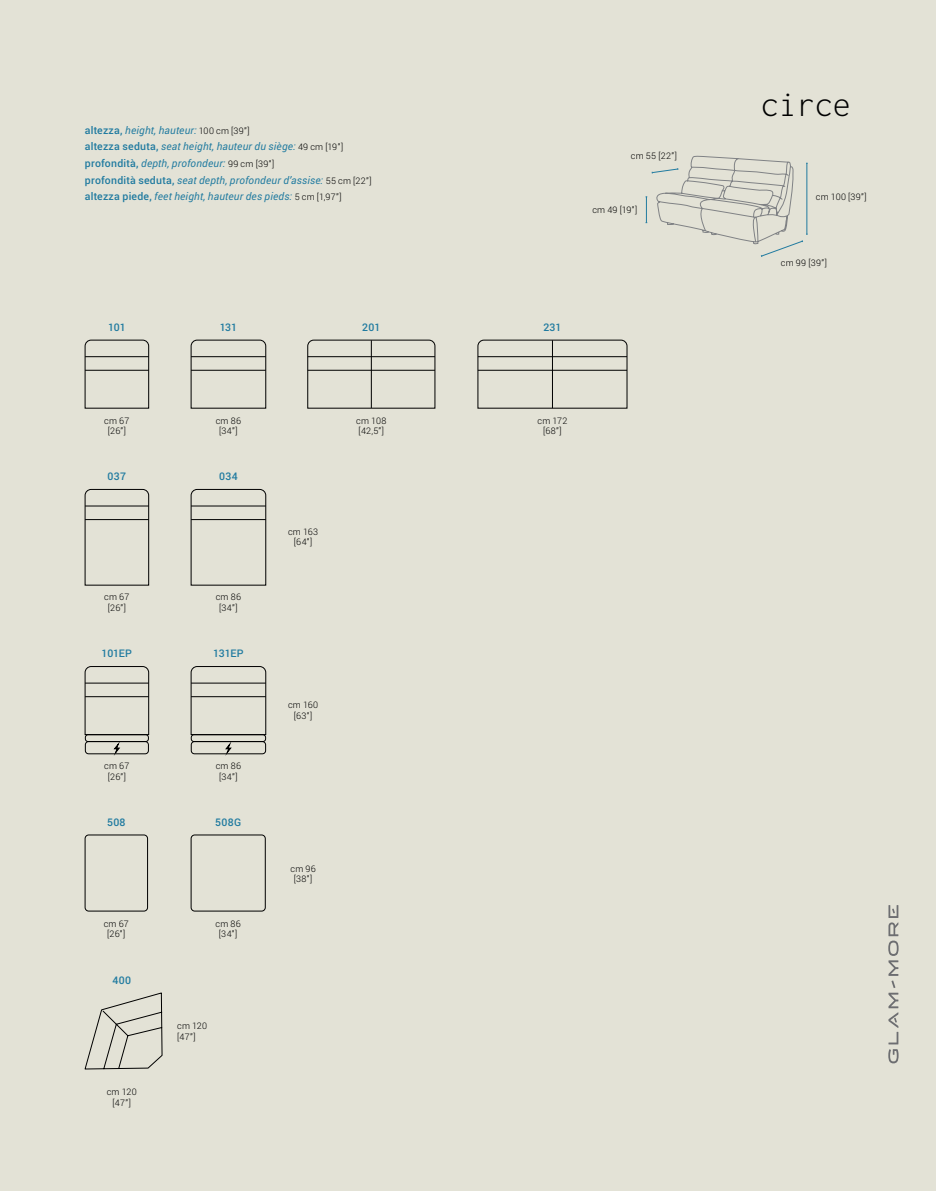
<style>
.page{position:relative;width:936px;height:1191px;background:#fff}
.page>*{position:absolute;margin:0;border:0;box-sizing:border-box;transform-origin:0 0}
.t1{font:300 36px "Inconsolata";color:#000}
.t2{font:italic 10.5px/16.5px "Franko";letter-spacing:.02em;color:#217ba0}
.t3{font:500 10.5px "Franko";letter-spacing:.025em;color:#217ba0}
.t4{font:300 9px/10.8px "Franko";letter-spacing:.025em;color:#000;text-align:center}
.s1{font-weight:500;font-style:normal}
.s2{font-weight:300;font-style:normal;font-size:9px;color:#000}
</style>
<div class="page">
<div style="left:0;top:0;width:935px;height:1191px;background:#e3e2d6"></div>
<svg style="left:888px;top:905px;width:10px;height:158px"></svg>
<svg style="left:85px;top:340px;width:64px;height:68px"></svg>
<hr style="left:85px;top:356px;width:64px;height:1px;background:#000">
<hr style="left:85px;top:370px;width:64px;height:1px;background:#000">
<svg style="left:191px;top:340px;width:75px;height:68px"></svg>
<hr style="left:191px;top:356px;width:75px;height:1px;background:#000">
<hr style="left:191px;top:370px;width:75px;height:1px;background:#000">
<svg style="left:307px;top:340px;width:128px;height:68px"></svg>
<hr style="left:308px;top:356px;width:127px;height:1px;background:#000">
<hr style="left:308px;top:370px;width:127px;height:1px;background:#000">
<hr style="left:371px;top:340px;width:1px;height:68px;background:#000">
<svg style="left:477px;top:340px;width:150px;height:68px"></svg>
<hr style="left:478px;top:356px;width:149px;height:1px;background:#000">
<hr style="left:478px;top:370px;width:149px;height:1px;background:#000">
<hr style="left:552px;top:340px;width:1px;height:68px;background:#000">
<div style="left:191px;top:834px;width:74px;height:77px;border:1px solid #000;border-radius:4px"></div>
<div style="left:85px;top:834px;width:63px;height:77px;border:1px solid #000;border-radius:4px"></div>
<svg style="left:85px;top:489px;width:64px;height:96px"></svg>
<hr style="left:85px;top:506px;width:64px;height:1px;background:#000">
<hr style="left:85px;top:519px;width:64px;height:1px;background:#000">
<svg style="left:191px;top:489px;width:75px;height:96px"></svg>
<hr style="left:191px;top:506px;width:75px;height:1px;background:#000">
<hr style="left:191px;top:519px;width:75px;height:1px;background:#000">
<svg style="left:85px;top:992px;width:77px;height:77px"></svg>
<div style="left:85px;top:734px;width:64px;height:7px;border:1px solid #000;border-radius:3px"></div>
<div style="left:85px;top:741px;width:64px;height:13px;border:1px solid #000;border-radius:3px"></div>
<svg style="left:114px;top:743px;width:6px;height:12px"></svg>
<svg style="left:85px;top:666px;width:64px;height:69px"></svg>
<hr style="left:85px;top:683px;width:64px;height:1px;background:#000">
<hr style="left:85px;top:696px;width:64px;height:1px;background:#000">
<div style="left:191px;top:734px;width:75px;height:7px;border:1px solid #000;border-radius:3px"></div>
<div style="left:191px;top:741px;width:75px;height:13px;border:1px solid #000;border-radius:3px"></div>
<svg style="left:225px;top:743px;width:6px;height:12px"></svg>
<svg style="left:191px;top:666px;width:75px;height:69px"></svg>
<hr style="left:191px;top:683px;width:75px;height:1px;background:#000">
<hr style="left:191px;top:696px;width:75px;height:1px;background:#000">
<svg style="left:645px;top:156px;width:162px;height:101px"></svg>
<p class="t2" style="left:85px;top:122px;width:288px"><span class="s1">altezza,</span> height, hauteur: <span class="s2">100 cm [39”]<br></span><span class="s1">altezza seduta,</span> seat height, hauteur du siège: <span class="s2">49 cm [19”] </span><span class="s1">profondità,</span> depth, profondeur: <span class="s2">99 cm [39”]<br></span><span class="s1">profondità seduta,</span> seat depth, profondeur d’assise: <span class="s2">55 cm [22”] </span><span class="s1">altezza piede,</span> feet height, hauteur des pieds: <span class="s2">5 cm [1,97”]</span></p>
<p class="t3" style="left:108px;top:320px;width:19px">101</p>
<p class="t3" style="left:220px;top:320px;width:19px">131</p>
<p class="t3" style="left:362px;top:320px;width:20px">201</p>
<p class="t4" style="left:104px;top:415px;width:27px">cm 67 [26”]</p>
<p class="t4" style="left:216px;top:415px;width:27px">cm 86 [34”]</p>
<p class="t4" style="left:356px;top:415px;width:32px;text-align:left">cm 108 [42,5”]</p>
<p class="t3" style="left:108px;top:469px;width:20px">037</p>
<p class="t3" style="left:219px;top:469px;width:20px">034</p>
<p class="t4" style="left:288px;top:526px;width:32px">cm 163 [64”]</p>
<p class="t4" style="left:104px;top:591px;width:27px">cm 67 [26”]</p>
<p class="t4" style="left:216px;top:591px;width:27px">cm 86 [34”]</p>
<p class="t3" style="left:102px;top:646px;width:32px">101EP</p>
<p class="t3" style="left:213px;top:646px;width:32px">131EP</p>
<p class="t4" style="left:288px;top:699px;width:32px">cm 160 [63”]</p>
<p class="t4" style="left:104px;top:760px;width:27px">cm 67 [26”]</p>
<p class="t4" style="left:216px;top:760px;width:27px">cm 86 [34”]</p>
<p class="t3" style="left:107px;top:814px;width:20px">508</p>
<p class="t3" style="left:215px;top:814px;width:27px">508G</p>
<p class="t4" style="left:290px;top:862px;width:27px">cm 96 [38”]</p>
<p class="t4" style="left:104px;top:917px;width:27px">cm 67 [26”]</p>
<p class="t4" style="left:215px;top:917px;width:27px">cm 86 [34”]</p>
<p class="t3" style="left:112px;top:972px;width:20px">400</p>
<p class="t4" style="left:177px;top:1020px;width:31px;text-align:left">cm 120 [47”]</p>
<p class="t4" style="left:107px;top:1086px;width:31px">cm 120 [47”]</p>
<p class="t4" style="left:630px;top:150px;width:47px">cm 55 [22”]</p>
<p class="t4" style="left:592px;top:204px;width:47px">cm 49 [19”]</p>
<p class="t3" style="left:543px;top:320px;width:20px">231</p>
<p class="t4" style="left:537px;top:415px;width:31px">cm 172 [68”]</p>
<h1 class="t1" style="left:760px;top:80px;width:91px">circe</h1>
<p class="t4" style="left:815px;top:191px;width:52px">cm 100 [39”]</p>
<p class="t4" style="left:780px;top:257px;width:48px">cm 99 [39”]</p>
</div>
